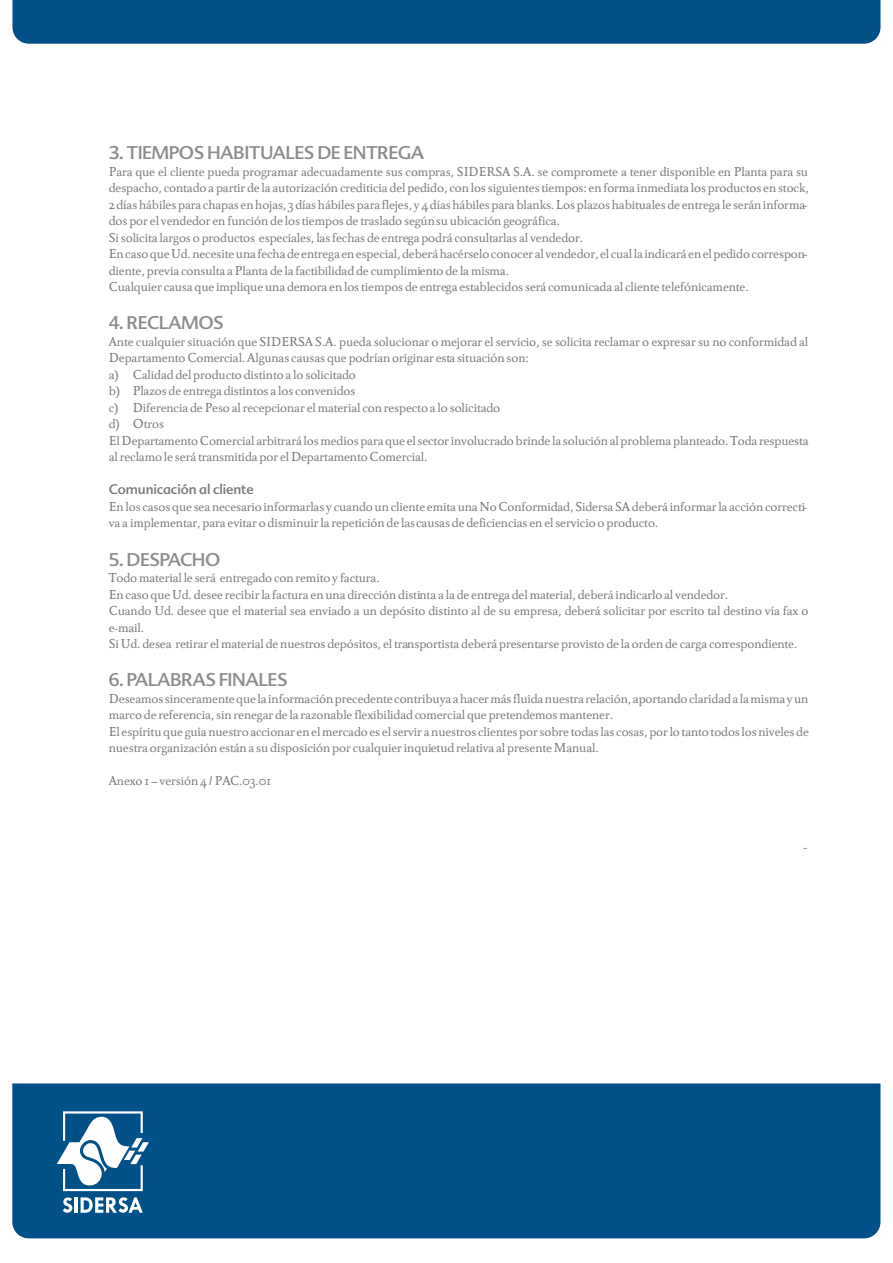
<style>
.page{position:relative;width:893px;height:1263px;background:#fff}
.page>*{position:absolute;margin:0;border:0;box-sizing:border-box;transform-origin:0 0}
.t1{font:18px "Advert";letter-spacing:-.03em;color:#898b8e}
.t2{font:13.5px/16.5px "Tibere";letter-spacing:-.005em;color:#76787b}
.t3{font:13.5px "Advert";letter-spacing:-.005em;color:#76787b}
</style>
<div class="page">
<div style="left:12px;top:0;width:868px;height:44px;background:#005187"></div>
<div style="left:12px;top:1083px;width:868px;height:155px;background:#005187"></div>
<svg style="left:63px;top:1197px;width:9px;height:16px"></svg>
<hr style="left:75px;top:1197px;width:3px;height:16px;background:#fff">
<svg style="left:81px;top:1197px;width:62px;height:16px"></svg>
<svg style="left:57px;top:1111px;width:92px;height:80px"></svg>
<h1 class="t1" style="left:109px;top:142px;width:317px">3. TIEMPOS HABITUALES DE ENTREGA</h1>
<p class="t2" style="left:109px;top:163px;width:702px">Para que el cliente pueda programar adecuadamente sus compras, SIDERSA S.A. se compromete a tener disponible en Planta para su despacho, contado a partir de la autorización crediticia del pedido, con lossiguientestiempos: en forma inmediata los productos en stock, 2díashábilespara chapas enhojas, 3díashábilespara flejes, y4díashábilesparablanks.Losplazoshabitualesde entrega le seráninforma&shy;dos por el vendedor en función de los tiempos de traslado según su ubicación geográfica.<br>Si solicita largos o productos especiales, las fechas de entrega podrá consultarlas al vendedor.<br>EncasoqueUd.necesiteuna fechade entrega enespecial,deberáhacérseloconocer al vendedor, el cualla indicará enelpedidocorrespon&shy;diente, previa consulta a Planta de la factibilidad de cumplimiento de la misma.<br>Cualquier causa que implique una demora en los tiempos de entrega establecidos será comunicada al cliente telefónicamente.</p>
<h1 class="t1" style="left:109px;top:312px;width:117px">4. RECLAMOS</h1>
<p class="t2" style="left:109px;top:333px;width:701px">Ante cualquier situación que SIDERSA S.A. pueda solucionar o mejorar el servicio, se solicita reclamar o expresar su no conformidad al Departamento Comercial. Algunas causas que podrían originar esta situación son:<br>a) Calidad del producto distinto a lo solicitado<br>b) Plazos de entrega distintos a los convenidos<br>c) Diferencia de Peso al recepcionar el material con respecto a lo solicitado<br>d) Otros<br>ElDepartamentoComercial arbitrará losmediosparaque elsectorinvolucradobrinde la soluciónalproblemaplanteado.Toda respuesta al reclamo le será transmitida por el Departamento Comercial.</p>
<p class="t3" style="left:109px;top:482px;width:147px">Comunicación al cliente</p>
<p class="t2" style="left:109px;top:498px;width:700px">Enlos casos que seanecesario informarlas y cuandouncliente emitaunaNoConformidad, Sidersa SAdeberá informarla accióncorrecti&shy;va a implementar, para evitar o disminuir la repetición de lascausas de deficiencias en el servicio o producto.</p>
<h1 class="t1" style="left:109px;top:548px;width:113px">5. DESPACHO</h1>
<p class="t2" style="left:109px;top:569px;width:701px">Todo material le será entregado con remito y factura.<br>En caso que Ud. desee recibir la factura en una dirección distinta a la de entrega del material, deberá indicarlo al vendedor.<br>Cuando Ud. desee que el material sea enviado a un depósito distinto al de su empresa, deberá solicitar por escrito tal destino vía fax o e-mail.<br>Si Ud. desea retirar el material de nuestros depósitos, el transportista deberá presentarse provisto de la orden de carga correspondiente.</p>
<h1 class="t1" style="left:109px;top:669px;width:180px">6. PALABRAS FINALES</h1>
<p class="t2" style="left:109px;top:690px;width:702px">Deseamossinceramenteque la informaciónprecedente contribuya ahacermásfluidanuestra relación, aportandoclaridada lamisma yun marco de referencia, sin renegar de la razonable flexibilidad comercial que pretendemos mantener.<br>El espírituque guíanuestroaccionar enelmercadoes elservir anuestros clientesporsobre todaslas cosas,porlotantotodoslosnivelesde nuestra organización están a su disposición por cualquier inquietud relativa al presente Manual.</p>
<p class="t2" style="left:109px;top:772px;width:164px">Anexo 1 – versión 4 / PAC.03.01</p>
<p class="t2" style="left:803px;top:838px;width:5px">-</p>
</div>
